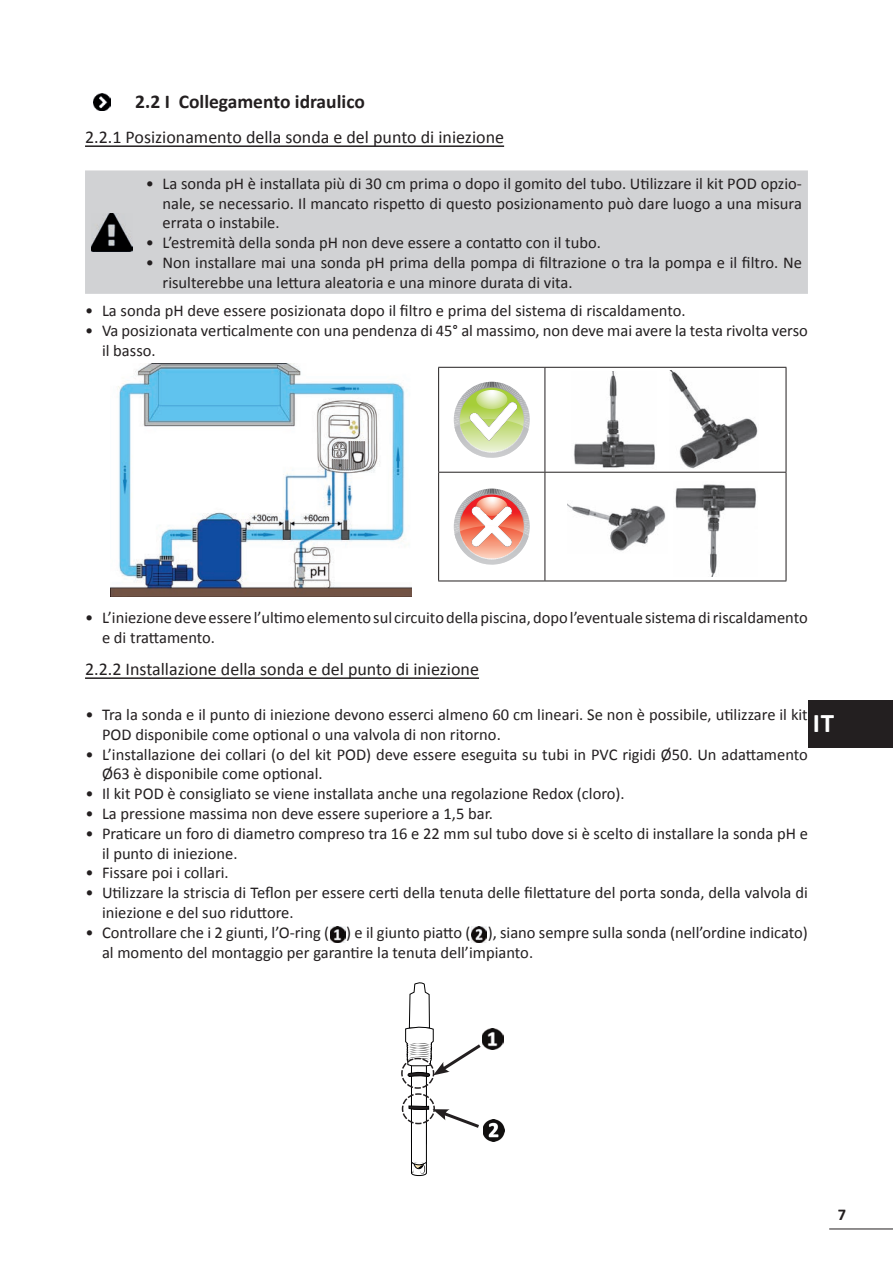
<style>
.page{position:relative;width:893px;height:1263px;background:#fff}
.page>*{position:absolute;margin:0;border:0;box-sizing:border-box;transform-origin:0 0}
.t1{font:700 27px "Calibri";color:#fff}
.t2{font:700 19.5px "Calibri";color:#231f20}
.t3{font:18px "Calibri";color:#231f20}
.t4{font:16.5px/19.8px "Calibri";color:#231f20}
.t5{font:700 16.5px "Calibri";color:#231f20}
</style>
<div class="page">
<hr style="left:829px;top:1228px;width:64px;height:1px;background:#231f20">
<hr style="left:85px;top:145px;width:419px;height:2px;background:#231f20">
<hr style="left:85px;top:677px;width:394px;height:2px;background:#231f20">
<img style="left:94px;top:94px;width:17px;height:17px">
<div style="left:85px;top:170px;width:723px;height:124px;background:#d1d2d4"></div>
<img style="left:91px;top:213px;width:41px;height:38px">
<img style="left:330px;top:927px;width:15px;height:15px">
<img style="left:472px;top:927px;width:15px;height:15px">
<img style="left:484px;top:1028px;width:19px;height:22px">
<img style="left:484px;top:1120px;width:20px;height:21px">
<svg style="left:401px;top:982px;width:83px;height:194px"></svg>
<img style="left:111px;top:364px;width:301px;height:232px">
<hr style="left:438px;top:367px;width:107px;height:1px;background:#231f20">
<hr style="left:438px;top:368px;width:1px;height:104px;background:#231f20">
<hr style="left:545px;top:367px;width:241px;height:1px;background:#231f20">
<hr style="left:545px;top:368px;width:1px;height:104px;background:#231f20">
<hr style="left:786px;top:368px;width:1px;height:104px;background:#231f20">
<hr style="left:438px;top:472px;width:107px;height:1px;background:#231f20">
<hr style="left:438px;top:473px;width:1px;height:108px;background:#231f20">
<hr style="left:786px;top:473px;width:1px;height:108px;background:#231f20">
<hr style="left:438px;top:581px;width:107px;height:1px;background:#231f20">
<hr style="left:545px;top:581px;width:241px;height:1px;background:#231f20">
<svg style="left:454px;top:382px;width:76px;height:76px"></svg>
<img style="left:573px;top:371px;width:82px;height:97px">
<img style="left:669px;top:370px;width:89px;height:99px">
<svg style="left:439px;top:472px;width:347px;height:109px"></svg>
<img style="left:567px;top:500px;width:101px;height:53px">
<img style="left:674px;top:481px;width:83px;height:96px">
<div style="left:808px;top:700px;width:85px;height:47px;background:#231f20"></div>
<p class="t2" style="left:135px;top:89px;width:231px">2.2 I Collegamento idraulico</p>
<p class="t3" style="left:85px;top:126px;width:421px">2.2.1 Posizionamento della sonda e del punto di iniezione</p>
<p class="t4" style="left:163px;top:173px;width:641px;text-align:justify;text-indent:-17px">• La sonda pH è installata più di 30 cm prima o dopo il gomito del tubo. Utilizzare il kit POD opzio&shy;nale, se necessario. Il mancato rispetto di questo posizionamento può dare luogo a una misura errata o instabile.</p>
<p class="t4" style="left:146px;top:233px;width:456px">• L’estremità della sonda pH non deve essere a contatto con il tubo.</p>
<p class="t4" style="left:163px;top:253px;width:641px;text-indent:-17px">• Non installare mai una sonda pH prima della pompa di filtrazione o tra la pompa e il filtro. Ne risulterebbe una lettura aleatoria e una minore durata di vita.</p>
<p class="t4" style="left:85px;top:301px;width:602px">• La sonda pH deve essere posizionata dopo il filtro e prima del sistema di riscaldamento.</p>
<p class="t4" style="left:102px;top:321px;width:707px;text-indent:-17px">• Va posizionata verticalmente con una pendenza di 45° al massimo, non deve mai avere la testa rivolta verso il basso.</p>
<p class="t4" style="left:102px;top:608px;width:707px;text-indent:-17px">• L’iniezione deve essere l’ultimo elemento sul circuito della piscina, dopo l’eventuale sistema di riscaldamento e di trattamento.</p>
<p class="t3" style="left:85px;top:658px;width:395px">2.2.2 Installazione della sonda e del punto di iniezione</p>
<p class="t4" style="left:102px;top:705px;width:707px;text-indent:-17px">• Tra la sonda e il punto di iniezione devono esserci almeno 60 cm lineari. Se non è possibile, utilizzare il kit<br>POD disponibile come optional o una valvola di non ritorno.</p>
<p class="t4" style="left:102px;top:744px;width:707px;text-indent:-17px">• L’installazione dei collari (o del kit POD) deve essere eseguita su tubi in PVC rigidi Ø50. Un adattamento<br>Ø63 è disponibile come optional.</p>
<p class="t4" style="left:85px;top:784px;width:541px">• Il kit POD è consigliato se viene installata anche una regolazione Redox (cloro).</p>
<p class="t4" style="left:85px;top:804px;width:409px">• La pressione massima non deve essere superiore a 1,5 bar.</p>
<p class="t4" style="left:102px;top:823px;width:707px;text-indent:-17px">• Praticare un foro di diametro compreso tra 16 e 22 mm sul tubo dove si è scelto di installare la sonda pH e il punto di iniezione.</p>
<p class="t4" style="left:85px;top:863px;width:145px">• Fissare poi i collari.</p>
<p class="t4" style="left:102px;top:883px;width:707px;text-indent:-17px">• Utilizzare la striscia di Teflon per essere certi della tenuta delle filettature del porta sonda, della valvola di iniezione e del suo riduttore.</p>
<p class="t4" style="left:102px;top:922px;width:707px;text-indent:-17px">• Controllare che i 2 giunti, l’O-ring ( ) e il giunto piatto ( ), siano sempre sulla sonda (nell’ordine indicato) al momento del montaggio per garantire la tenuta dell’impianto.</p>
<h1 class="t1" style="left:813px;top:706px;width:23px">IT</h1>
<p class="t5" style="left:838px;top:1204px;width:10px">7</p>
</div>
